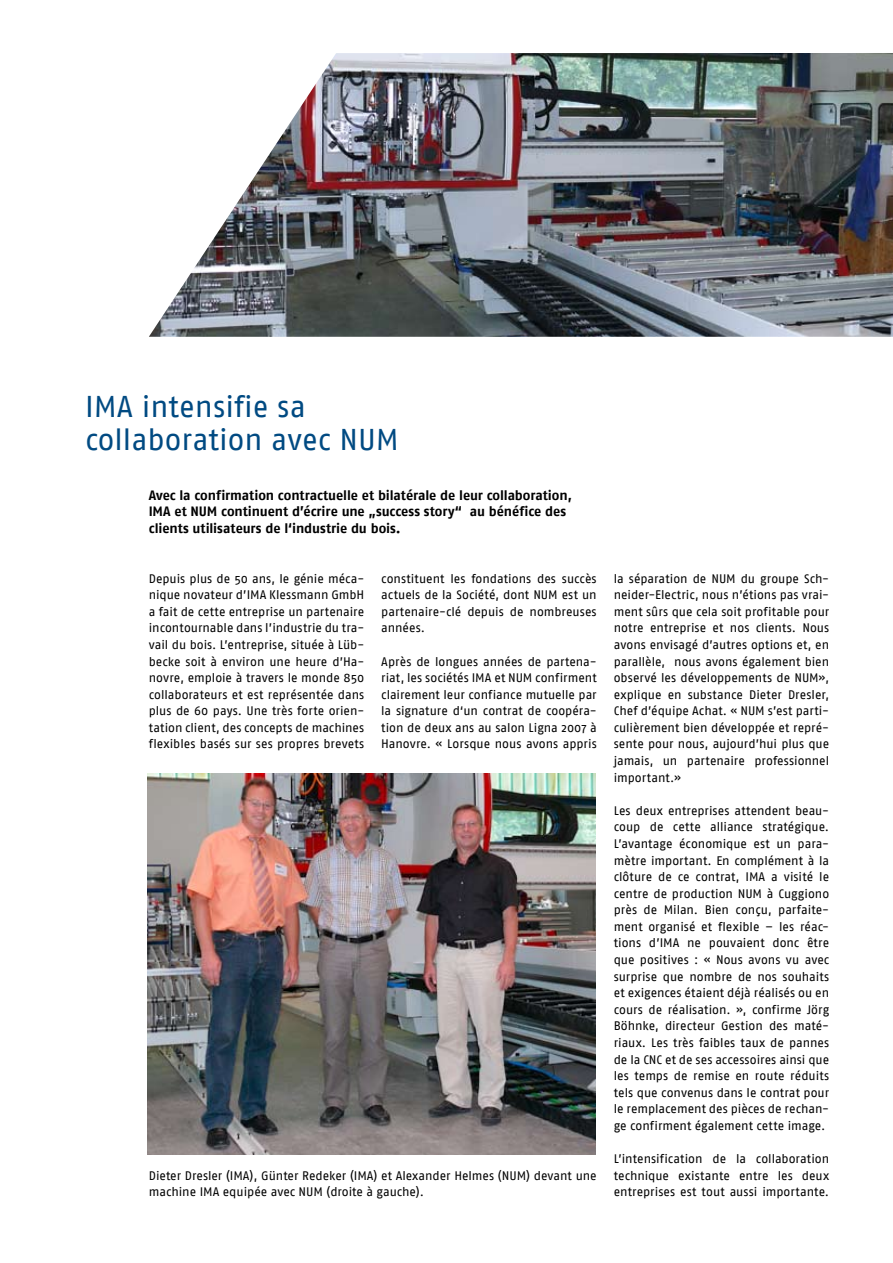
<style>
.page{position:relative;width:893px;height:1263px;background:#fff}
.page>*{position:absolute;margin:0;border:0;box-sizing:border-box;transform-origin:0 0}
.t1{font:30px/33.2px "Fago No";color:#004a82}
.t2{font:700 13.5px/16.6px "Fago No";letter-spacing:-.005em;color:#000}
.t3{font:12.3px/16.6px "Fago No";letter-spacing:-.005em;color:#000;text-align:justify}
</style>
<div class="page">
<img style="left:149px;top:53px;width:744px;height:284px">
<img style="left:147px;top:773px;width:448px;height:382px">
<h1 class="t1" style="left:85px;top:389px;width:315px">IMA intensifie sa collaboration avec NUM</h1>
<p class="t2" style="left:149px;top:486px;width:425px">Avec la confirmation contractuelle et bilatérale de leur collaboration,<br>IMA et NUM continuent d’écrire une „success story“ au bénéfice des clients utilisateurs de l‘industrie du bois.</p>
<p class="t3" style="left:149px;top:570px;width:217px">Depuis plus de 50 ans, le génie méca&shy;nique novateur d’IMA Klessmann GmbH a fait de cette entreprise un partenaire incontournable dans l’industrie du tra&shy;vail du bois. L’entreprise, située à Lüb&shy;becke soit à environ une heure d’Ha&shy;novre, emploie à travers le monde 850 collaborateurs et est représentée dans plus de 60 pays. Une très forte orien&shy;tation client, des concepts de machines flexibles basés sur ses propres brevets</p>
<p class="t3" style="left:381px;top:570px;width:217px">constituent les fondations des succès actuels de la Société, dont NUM est un partenaire-clé depuis de nombreuses années.</p>
<p class="t3" style="left:381px;top:653px;width:217px">Après de longues années de partena&shy;riat, les sociétés IMA et NUM confirment clairement leur confiance mutuelle par la signature d‘un contrat de coopéra&shy;tion de deux ans au salon Ligna 2007 à Hanovre. « Lorsque nous avons appris</p>
<p class="t3" style="left:149px;top:1167px;width:449px">Dieter Dresler (IMA), Günter Redeker (IMA) et Alexander Helmes (NUM) devant une machine IMA equipée avec NUM (droite à gauche).</p>
<p class="t3" style="left:614px;top:570px;width:217px">la séparation de NUM du groupe Sch&shy;neider-Electric, nous n’étions pas vrai&shy;ment sûrs que cela soit profitable pour notre entreprise et nos clients. Nous avons envisagé d’autres options et, en parallèle, nous avons également bien observé les développements de NUM», explique en substance Dieter Dresler, Chef d’équipe Achat. « NUM s’est parti&shy;culièrement bien développée et repré&shy;sente pour nous, aujourd’hui plus que jamais, un partenaire professionnel important.»</p>
<p class="t3" style="left:614px;top:802px;width:217px">Les deux entreprises attendent beau&shy;coup de cette alliance stratégique.<br>L’avantage économique est un para&shy;mètre important. En complément à la clôture de ce contrat, IMA a visité le centre de production NUM à Cuggiono près de Milan. Bien conçu, parfaite&shy;ment organisé et flexible – les réac&shy;tions d’IMA ne pouvaient donc être que positives : « Nous avons vu avec surprise que nombre de nos souhaits et exigences étaient déjà réalisés ou en cours de réalisation. », confirme Jörg Böhnke, directeur Gestion des maté&shy;riaux. Les très faibles taux de pannes de la CNC et de ses accessoires ainsi que les temps de remise en route réduits tels que convenus dans le contrat pour le remplacement des pièces de rechan&shy;ge confirment également cette image.</p>
<p class="t3" style="left:614px;top:1150px;width:217px">L’intensification de la collaboration technique existante entre les deux entreprises est tout aussi importante.</p>
</div>
